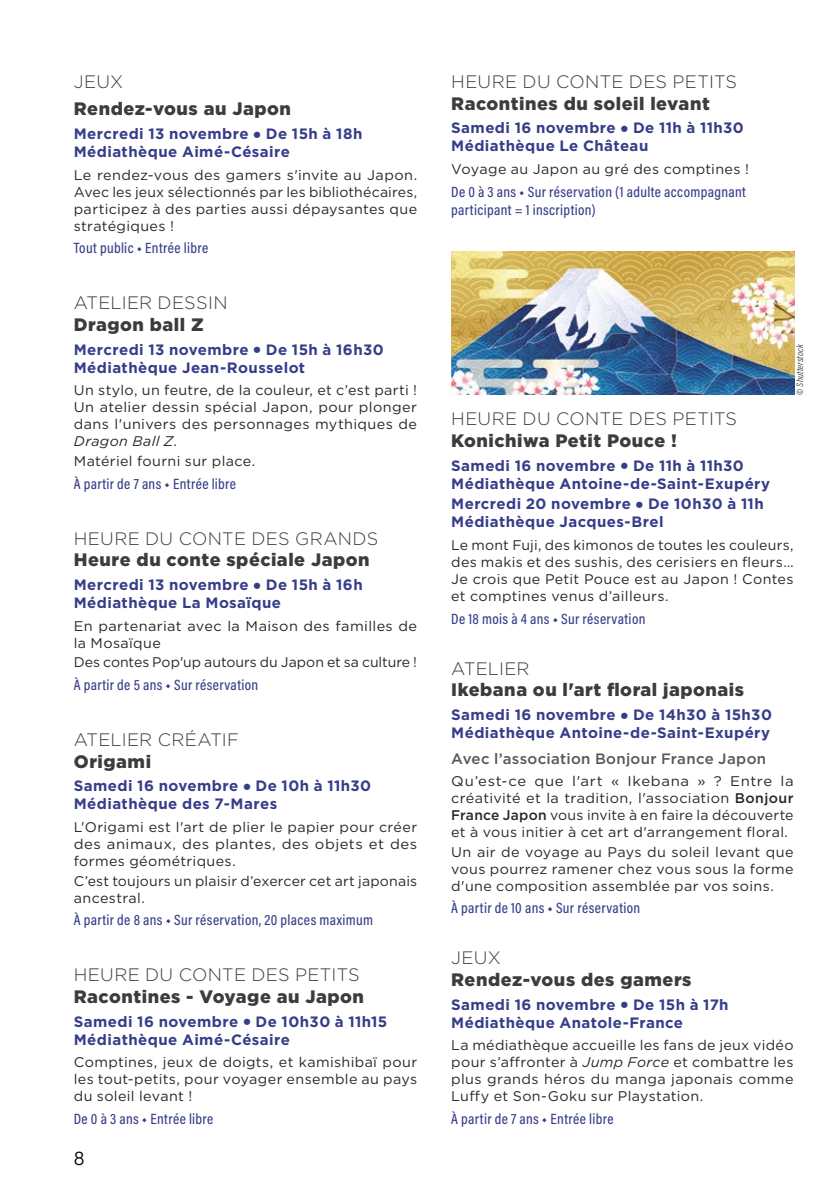
<style>
.page{position:relative;width:840px;height:1191px;background:#fff}
.page>*{position:absolute;margin:0;border:0;box-sizing:border-box;transform-origin:0 0}
.t1{font:300 20px "Acumin Pro";color:#000}
.t2{font:900 18px "Gotham";letter-spacing:.03em;color:#3c3c3b}
.t3{font:300 18px "Gotham";letter-spacing:.01em;color:#3c3c3b}
.t4{font:700 15px/18px "Gotham";letter-spacing:.025em;color:#363d89}
.t5{font:500 15px/18px "Acumin Pro Cond";letter-spacing:.025em;color:#363d89}
.t6{font:500 15px "Gotham";letter-spacing:.02em;color:#575756}
.t7{font:14px/17px "Gotham";letter-spacing:.025em;color:#282827;text-align:justify}
.t8{font:14px/17px "Gotham";letter-spacing:.025em;color:#282827;text-align:justify;scale:1.06 1}
.t9{font:14px "Gotham";color:#282827}
.t10{font:italic 9.6px "Acumin Pro Cond";letter-spacing:.015em;color:#4a4a49}
.s1{font-family:"Bree";font-weight:300;font-size:12px}
.s2{font-style:italic}
.s3{font-weight:500}
</style>
<div class="page">
<img style="left:451px;top:252px;width:343px;height:143px">
<p class="t3" style="left:74px;top:70px;width:51px">JEUX</p>
<p class="t2" style="left:74px;top:97px;width:218px">Rendez-vous au Japon</p>
<p class="t4" style="left:74px;top:125px;width:290px">Mercredi 13 novembre <span class="s1">●</span> De 15h à 18h<br>Médiathèque Aimé-Césaire</p>
<p class="t7" style="left:74px;top:166px;width:345px">Le rendez-vous des gamers s'invite au Japon.<br>Avec les jeux sélectionnés par les bibliothécaires, participez à des parties aussi dépaysantes que stratégiques !</p>
<p class="t5" style="left:74px;top:239px;width:136px">Tout public ◆ Entrée libre</p>
<p class="t3" style="left:74px;top:291px;width:155px">ATELIER DESSIN</p>
<p class="t2" style="left:74px;top:312px;width:131px">Dragon ball Z</p>
<p class="t4" style="left:74px;top:340px;width:311px">Mercredi 13 novembre <span class="s1">●</span> De 15h à 16h30<br>Médiathèque Jean-Rousselot</p>
<p class="t7" style="left:74px;top:381px;width:345px">Un stylo, un feutre, de la couleur, et c’est parti !<br>Un atelier dessin spécial Japon, pour plonger dans l'univers des personnages mythiques de <span class="s2">Dragon Ball Z</span>.</p>
<p class="t7" style="left:74px;top:452px;width:183px">Matériel fourni sur place.</p>
<p class="t5" style="left:74px;top:474px;width:164px">À partir de 7 ans ◆ Entrée libre</p>
<p class="t3" style="left:74px;top:527px;width:306px">HEURE DU CONTE DES GRANDS</p>
<p class="t2" style="left:74px;top:547px;width:297px">Heure du conte spéciale Japon</p>
<p class="t4" style="left:74px;top:575px;width:290px">Mercredi 13 novembre <span class="s1">●</span> De 15h à 16h<br>Médiathèque La Mosaïque</p>
<p class="t7" style="left:74px;top:617px;width:344px">En partenariat avec la Maison des familles de la Mosaïque</p>
<p class="t9" style="left:74px;top:653px;width:344px">Des contes Pop'up autours du Japon et sa culture !</p>
<p class="t5" style="left:74px;top:675px;width:186px">À partir de 5 ans ◆ Sur réservation</p>
<p class="t3" style="left:74px;top:728px;width:167px">ATELIER CRÉATIF</p>
<p class="t2" style="left:74px;top:748px;width:79px">Origami</p>
<p class="t4" style="left:74px;top:776px;width:299px">Samedi 16 novembre <span class="s1">●</span> De 10h à 11h30<br>Médiathèque des 7-Mares</p>
<p class="t7" style="left:74px;top:818px;width:344px">L'Origami est l'art de plier le papier pour créer des animaux, des plantes, des objets et des formes géométriques.</p>
<p class="t7" style="left:74px;top:872px;width:345px">C’est toujours un plaisir d’exercer cet art japonais ancestral.</p>
<p class="t5" style="left:74px;top:910px;width:300px">À partir de 8 ans ◆ Sur réservation, 20 places maximum</p>
<p class="t3" style="left:74px;top:963px;width:287px">HEURE DU CONTE DES PETITS</p>
<p class="t2" style="left:74px;top:984px;width:291px">Racontines - Voyage au Japon</p>
<p class="t4" style="left:74px;top:1012px;width:315px">Samedi 16 novembre <span class="s1">●</span> De 10h30 à 11h15<br>Médiathèque Aimé-Césaire</p>
<p class="t7" style="left:74px;top:1053px;width:344px">Comptines, jeux de doigts, et kamishibaï pour les tout-petits, pour voyager ensemble au pays du soleil levant !</p>
<p class="t5" style="left:74px;top:1109px;width:141px">De 0 à 3 ans ◆ Entrée libre</p>
<h1 class="t1" style="left:74px;top:1144px;width:12px">8</h1>
<p class="t3" style="left:451px;top:70px;width:287px">HEURE DU CONTE DES PETITS</p>
<p class="t2" style="left:451px;top:91px;width:260px">Racontines du soleil levant</p>
<p class="t4" style="left:451px;top:119px;width:294px">Samedi 16 novembre <span class="s1">●</span> De 11h à 11h30<br>Médiathèque Le Château</p>
<p class="t7" style="left:451px;top:160px;width:299px">Voyage au Japon au gré des comptines !</p>
<p class="t5" style="left:451px;top:182px;width:296px">De 0 à 3 ans ◆ Sur réservation (1 adulte accompagnant participant = 1 inscription)</p>
<p class="t10" style="left:793px;top:394px;width:52px;rotate:-90deg">© Shutterstock</p>
<p class="t3" style="left:451px;top:407px;width:287px">HEURE DU CONTE DES PETITS</p>
<p class="t2" style="left:451px;top:428px;width:227px">Konichiwa Petit Pouce !</p>
<p class="t4" style="left:451px;top:456px;width:320px">Samedi 16 novembre <span class="s1">●</span> De 11h à 11h30<br>Médiathèque Antoine-de-Saint-Exupéry</p>
<p class="t4" style="left:451px;top:495px;width:314px">Mercredi 20 novembre <span class="s1">●</span> De 10h30 à 11h<br>Médiathèque Jacques-Brel</p>
<p class="t7" style="left:451px;top:536px;width:344px">Le mont Fuji, des kimonos de toutes les couleurs, des makis et des sushis, des cerisiers en fleurs… Je crois que Petit Pouce est au Japon ! Contes et comptines venus d’ailleurs.</p>
<p class="t5" style="left:451px;top:609px;width:196px">De 18 mois à 4 ans ◆ Sur réservation</p>
<p class="t3" style="left:451px;top:657px;width:80px">ATELIER</p>
<p class="t2" style="left:451px;top:677px;width:294px">Ikebana ou l'art floral japonais</p>
<p class="t4" style="left:451px;top:705px;width:322px">Samedi 16 novembre <span class="s1">●</span> De 14h30 à 15h30<br>Médiathèque Antoine-de-Saint-Exupéry</p>
<p class="t6" style="left:451px;top:748px;width:316px">Avec l’association Bonjour France Japon</p>
<p class="t8" style="left:451px;top:772px;width:324px">Qu’est-ce que l'art « Ikebana » ? Entre la créativité et la tradition, l'association <span class="s3">Bonjour France Japon</span> vous invite à en faire la découverte et à vous initier à cet art d'arrangement floral.</p>
<p class="t7" style="left:451px;top:843px;width:343px">Un air de voyage au Pays du soleil levant que vous pourrez ramener chez vous sous la forme d'une composition assemblée par vos soins.</p>
<p class="t5" style="left:451px;top:898px;width:190px">À partir de 10 ans ◆ Sur réservation</p>
<p class="t3" style="left:451px;top:946px;width:51px">JEUX</p>
<p class="t2" style="left:451px;top:967px;width:242px">Rendez-vous des gamers</p>
<p class="t4" style="left:451px;top:995px;width:279px">Samedi 16 novembre <span class="s1">●</span> De 15h à 17h<br>Médiathèque Anatole-France</p>
<p class="t7" style="left:451px;top:1036px;width:344px">La médiathèque accueille les fans de jeux vidéo pour s’affronter à <span class="s2">Jump Force</span> et combattre les plus grands héros du manga japonais comme Luffy et Son-Goku sur Playstation.</p>
<p class="t5" style="left:451px;top:1109px;width:164px">À partir de 7 ans ◆ Entrée libre</p>
</div>
